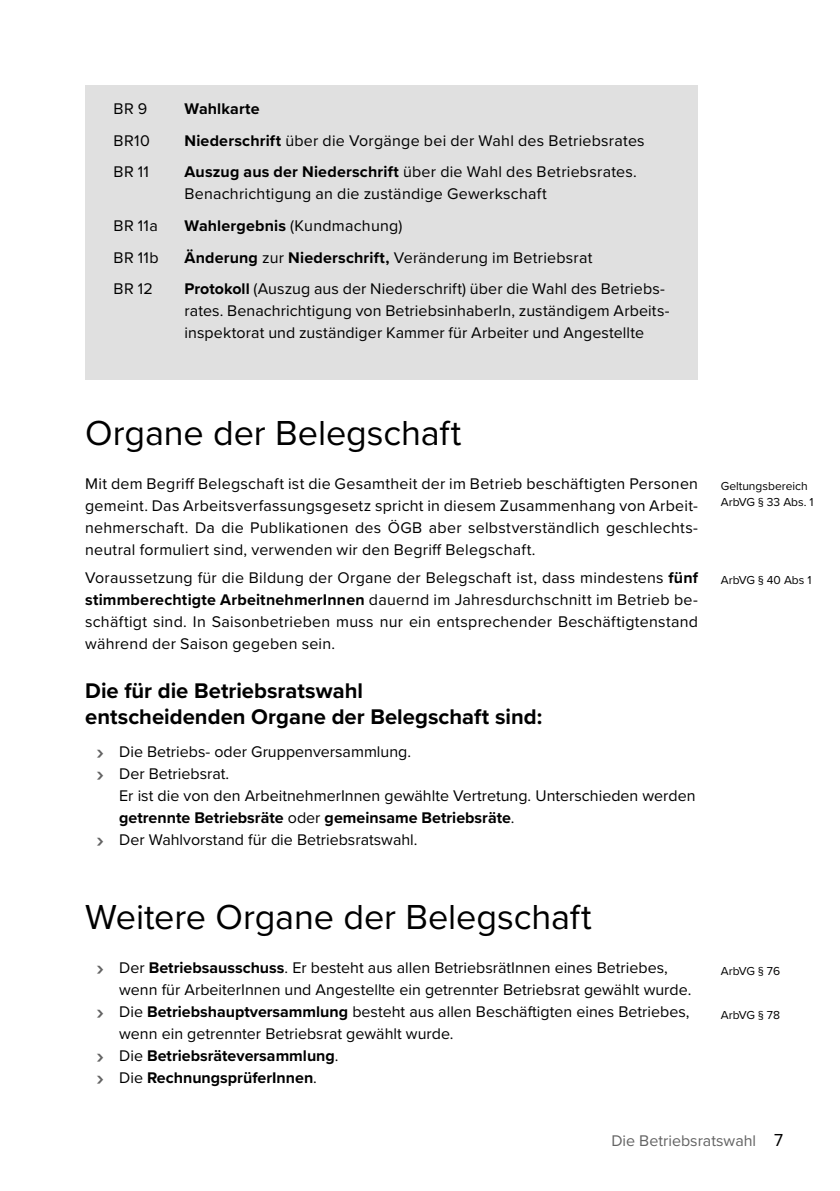
<style>
.page{position:relative;width:840px;height:1191px;background:#fff}
.page>*{position:absolute;margin:0;border:0;box-sizing:border-box;transform-origin:0 0}
.t1{font:36px "Proxima Nova";letter-spacing:-.005em;color:#000}
.t2{font:700 22px/26.4px "Proxima Nova";color:#000}
.t3{font:16px/22px "Proxima Nova";letter-spacing:.005em;color:#000}
.t4{font:700 16px "Proxima Nova";color:#000}
.t5{font:16px "Proxima Nova";color:#636363}
.t6{font:12px/16px "Proxima Nova";color:#000}
.s1{font-weight:700}
.s2{font-weight:700;font-size:22px;color:#636363}
.s3{font-weight:400}
.s4{font-size:22px;color:#636363}
.s5{font-size:18px;color:#000}
</style>
<div class="page">
<div style="left:85px;top:85px;width:612px;height:295px;background:#e0e0e0"></div>
<p class="t3" style="left:113px;top:97px;width:35px">BR 9</p>
<p class="t4" style="left:184px;top:97px;width:77px">Wahlkarte</p>
<p class="t3" style="left:113px;top:129px;width:38px">BR10</p>
<p class="t3" style="left:184px;top:129px;width:461px"><span class="s1">Niederschrift</span> über die Vorgänge bei der Wahl des Betriebsrates</p>
<p class="t3" style="left:113px;top:160px;width:37px">BR 11</p>
<p class="t3" style="left:184px;top:160px;width:453px"><span class="s1">Auszug aus der Niederschrift</span> über die Wahl des Betriebsrates.<br>Benachrichtigung an die zuständige Gewerkschaft</p>
<p class="t3" style="left:113px;top:214px;width:46px">BR 11a</p>
<p class="t3" style="left:184px;top:214px;width:219px"><span class="s1">Wahlergebnis</span> (Kundmachung)</p>
<p class="t3" style="left:113px;top:245px;width:46px">BR 11b</p>
<p class="t3" style="left:184px;top:245px;width:409px"><span class="s1">Änderung</span> zur <span class="s1">Niederschrift,</span> Veränderung im Betriebsrat</p>
<p class="t3" style="left:113px;top:277px;width:41px">BR 12</p>
<p class="t3" style="left:184px;top:277px;width:486px"><span class="s1">Protokoll</span> (Auszug aus der Niederschrift) über die Wahl des Betriebs&shy;rates. Benachrichtigung von BetriebsinhaberIn, zuständigem Arbeits&shy;inspektorat und zuständiger Kammer für Arbeiter und Angestellte</p>
<h1 class="t1" style="left:85px;top:406px;width:378px">Organe der Belegschaft</h1>
<p class="t3" style="left:85px;top:472px;width:614px;text-align:justify">Mit dem Begriff Belegschaft ist die Gesamtheit der im Betrieb beschäftigten Personen gemeint. Das Arbeitsverfassungsgesetz spricht in diesem Zusammenhang von Arbeit&shy;nehmerschaft. Da die Publikationen des ÖGB aber selbstverständlich geschlechts&shy;neutral formuliert sind, verwenden wir den Begriff Belegschaft.</p>
<p class="t3" style="left:85px;top:565px;width:614px;text-align:justify">Voraussetzung für die Bildung der Organe der Belegschaft ist, dass mindestens <span class="s1">fünf stimmberechtigte ArbeitnehmerInnen</span> dauernd im Jahresdurchschnitt im Betrieb be&shy;schäftigt sind. In Saisonbetrieben muss nur ein entsprechender Beschäftigtenstand während der Saison gegeben sein.</p>
<h2 class="t2" style="left:85px;top:677px;width:458px">Die für die Betriebsratswahl<br>entscheidenden Organe der Belegschaft sind:</h2>
<p class="t3" style="left:96px;top:740px;width:316px"><span class="s2">›</span> Die Betriebs- oder Gruppenversammlung. <span class="s2">›</span> Der Betriebsrat.</p>
<p class="t3" style="left:119px;top:784px;width:577px">Er ist die von den ArbeitnehmerInnen gewählte Vertretung. Unterschieden werden</p>
<p class="t4" style="left:119px;top:806px;width:397px">getrennte Betriebsräte <span class="s3">oder</span> gemeinsame Betriebsräte<span class="s3">.</span></p>
<p class="t3" style="left:96px;top:828px;width:322px"><span class="s2">›</span> Der Wahlvorstand für die Betriebsratswahl.</p>
<p class="t6" style="left:720px;top:478px;width:94px">Geltungsbereich<br>ArbVG § 33 Abs. 1</p>
<p class="t6" style="left:720px;top:571px;width:92px">ArbVG § 40 Abs 1</p>
<h1 class="t1" style="left:85px;top:890px;width:508px">Weitere Organe der Belegschaft</h1>
<p class="t3" style="left:96px;top:956px;width:572px"><span class="s2">›</span> Der <span class="s1">Betriebsausschuss</span>. Er besteht aus allen BetriebsrätInnen eines Betriebes,</p>
<p class="t3" style="left:119px;top:978px;width:573px">wenn für ArbeiterInnen und Angestellte ein getrennter Betriebsrat gewählt wurde.</p>
<p class="t3" style="left:96px;top:1000px;width:594px"><span class="s2">›</span> Die <span class="s1">Betriebshauptversammlung</span> besteht aus allen Beschäftigten eines Betriebes,</p>
<p class="t3" style="left:119px;top:1022px;width:336px">wenn ein getrennter Betriebsrat gewählt wurde.</p>
<p class="t4" style="left:96px;top:1044px;width:243px"><span class="s4">›</span> <span class="s3">Die</span> Betriebsräteversammlung<span class="s3">.</span></p>
<p class="t4" style="left:96px;top:1066px;width:222px"><span class="s4">›</span> <span class="s3">Die</span> RechnungsprüferInnen<span class="s3">.</span></p>
<p class="t6" style="left:720px;top:962px;width:61px">ArbVG § 76</p>
<p class="t6" style="left:720px;top:1006px;width:61px">ArbVG § 78</p>
<p class="t5" style="left:611px;top:1128px;width:173px">Die Betriebsratswahl <span class="s5">7</span></p>
</div>
